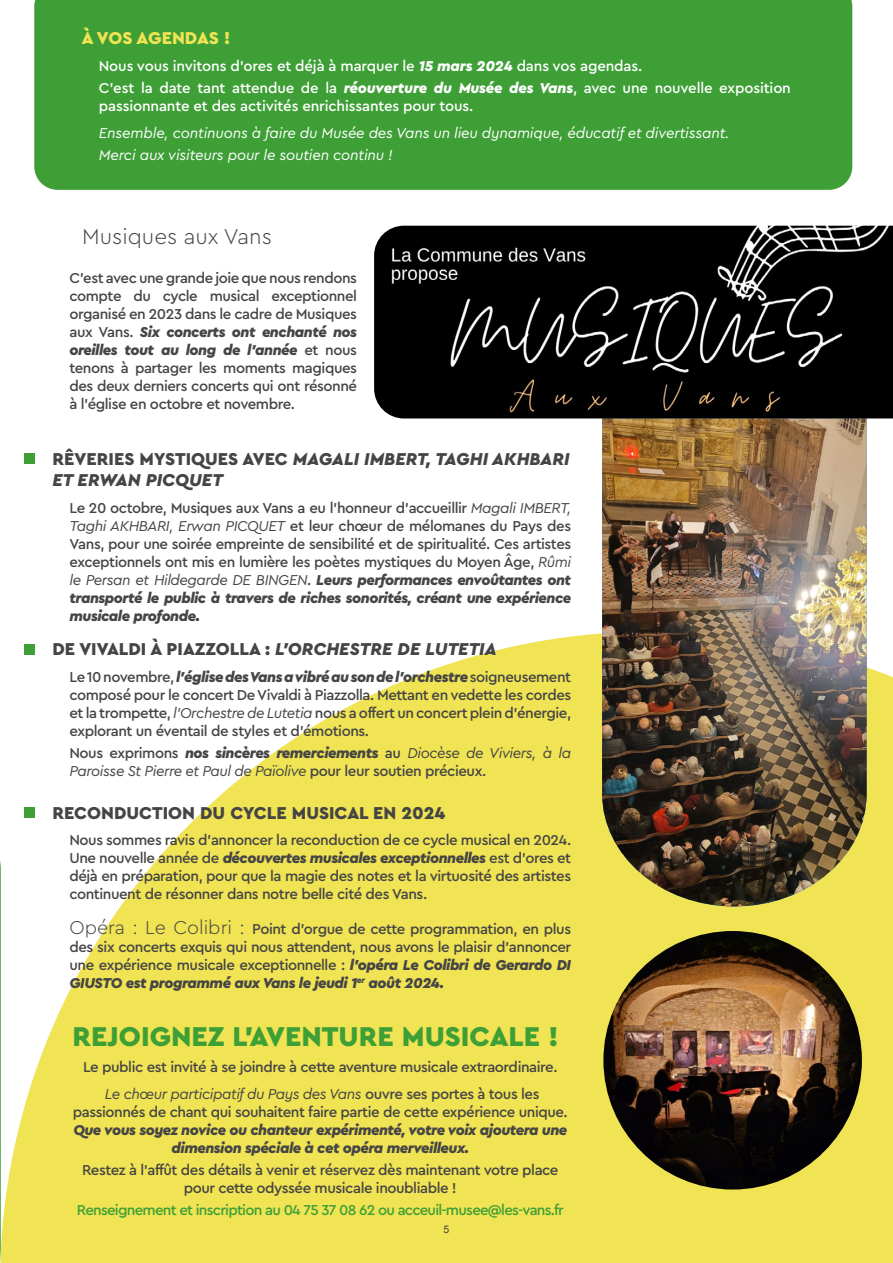
<style>
.page{position:relative;width:893px;height:1263px;background:#fff}
.page>*{position:absolute;margin:0;border:0;box-sizing:border-box;transform-origin:0 0}
.t1{font:900 28.5px "Cera Pro";color:#3e9f36}
.t2{font:300 22.5px "Cera Pro";color:#454545}
.t3{font:900 18px "Cera Pro";color:#454545}
.t4{font:italic 900 18px/21.6px "Cera Pro";color:#454545}
.t5{font:900 18px "Cera Pro";letter-spacing:-.005em;color:#f0e354}
.t6{font:500 15px/18px "Cera Pro";letter-spacing:-.03em;color:#454545;text-align:justify}
.t7{font:500 15px/22.2px "Cera Pro";letter-spacing:-.01em;color:#fff}
.t8{font:italic 15px/22.2px "Cera Pro";letter-spacing:-.01em;color:#fff}
.t9{font:italic 15px/18px "Cera Pro";letter-spacing:-.03em;color:#454545}
.t10{font:italic 900 15px/18px "Cera Pro";letter-spacing:-.03em;color:#454545;text-align:center}
.t11{font:500 15px "Cera Pro";letter-spacing:-.05em;color:#3e9f36}
.t12{font:10.5px "Arial";color:#454545}
.s1{font-weight:900;font-style:italic}
.s2{font-style:normal}
.s3{font-weight:400;font-style:italic}
.s4{font-style:italic}
.s5{font-weight:500;font-style:normal}
.s6{font-weight:900}
.s7{font-weight:300;font-size:19.5px}
</style>
<div class="page">
<svg style="left:1px;top:633px;width:892px;height:630px;fill:#f0e354"></svg>
<img style="left:602px;top:418px;width:265px;height:488px">
<div style="left:34px;top:0;width:819px;height:190px;background:#3e9f36"></div>
<svg style="left:0;top:860px;width:1px;height:403px"></svg>
<img style="left:374px;top:226px;width:519px;height:192px">
<div style="left:24px;top:453px;width:11px;height:11px;background:#3e9f36"></div>
<div style="left:24px;top:644px;width:11px;height:10px;background:#3e9f36"></div>
<div style="left:24px;top:807px;width:11px;height:11px;background:#3e9f36"></div>
<img style="left:603px;top:931px;width:259px;height:258px;border-radius:129px">
<p class="t5" style="left:82px;top:26px;width:150px">À VOS AGENDAS !</p>
<p class="t7" style="left:99px;top:54px;width:694px">Nous vous invitons d’ores et déjà à marquer le <span class="s1">15 mars 2024</span> dans vos agendas.<br>C’est la date tant attendue de la <span class="s1">réouverture du Musée des Vans</span>, avec une nouvelle exposition</p>
<p class="t7" style="left:99px;top:94px;width:376px">passionnante et des activités enrichissantes pour tous.</p>
<p class="t8" style="left:99px;top:121px;width:632px">Ensemble, continuons à faire du Musée des Vans un lieu dynamique, éducatif et divertissant.<br>Merci aux visiteurs pour le soutien continu !</p>
<h2 class="t2" style="left:82px;top:221px;width:191px">Musiques aux Vans</h2>
<p class="t6" style="left:69px;top:268px;width:289px">C’est avec une grande joie que nous rendons compte du cycle musical exceptionnel organisé en 2023 dans le cadre de Musiques aux Vans. <span class="s1">Six concerts ont enchanté nos oreilles tout au long de l’année</span> et nous tenons à partager les moments magiques des deux derniers concerts qui ont résonné à l’église en octobre et novembre.</p>
<p class="t4" style="left:52px;top:447px;width:519px"><span class="s2">RÊVERIES MYSTIQUES AVEC</span> MAGALI IMBERT, TAGHI AKHBARI<br>ET ERWAN PICQUET</p>
<p class="t6" style="left:69px;top:498px;width:503px">Le 20 octobre, Musiques aux Vans a eu l’honneur d’accueillir <span class="s3">Magali IMBERT, Taghi AKHBARI, Erwan PICQUET</span> et leur chœur de mélomanes du Pays des Vans, pour une soirée empreinte de sensibilité et de spiritualité. Ces artistes exceptionnels ont mis en lumière les poètes mystiques du Moyen Âge, <span class="s3">Rûmi le Persan et Hildegarde DE BINGEN</span>. <span class="s1">Leurs performances envoûtantes ont transporté le public à travers de riches sonorités, créant une expérience musicale profonde.</span></p>
<p class="t3" style="left:52px;top:637px;width:446px">DE VIVALDI À PIAZZOLLA : <span class="s4">L’ORCHESTRE DE LUTETIA</span></p>
<p class="t6" style="left:69px;top:667px;width:503px">Le 10 novembre, <span class="s1">l’église des Vans a vibré au son de l’orchestre</span> soigneusement composé pour le concert De Vivaldi à Piazzolla. Mettant en vedette les cordes et la trompette, <span class="s3">l’Orchestre de Lutetia</span> nous a offert un concert plein d’énergie, explorant un éventail de styles et d’émotions.</p>
<p class="t9" style="left:69px;top:743px;width:503px"><span class="s5">Nous exprimons</span> <span class="s6">nos sincères remerciements</span> <span class="s5">au</span> Diocèse de Viviers, à la<br>Paroisse St Pierre et Paul de Païolive <span class="s5">pour leur soutien précieux.</span></p>
<p class="t3" style="left:52px;top:800px;width:394px">RECONDUCTION DU CYCLE MUSICAL EN 2024</p>
<p class="t6" style="left:69px;top:830px;width:503px">Nous sommes ravis d’annoncer la reconduction de ce cycle musical en 2024.<br>Une nouvelle année de <span class="s1">découvertes musicales exceptionnelles</span> est d’ores et déjà en préparation, pour que la magie des notes et la virtuosité des artistes continuent de résonner dans notre belle cité des Vans.</p>
<p class="t6" style="left:69px;top:919px;width:503px"><span class="s7">Opéra : Le Colibri :</span> Point d’orgue de cette programmation, en plus des six concerts exquis qui nous attendent, nous avons le plaisir d’annoncer une expérience musicale exceptionnelle : <span class="s1">l’opéra Le Colibri de Gerardo DI GIUSTO est programmé aux Vans le jeudi 1</span><sup>er</sup> <span class="s1">août 2024.</span></p>
<h1 class="t1" style="left:73px;top:1017px;width:488px">REJOIGNEZ L’AVENTURE MUSICALE !</h1>
<p class="t6" style="left:83px;top:1053px;width:476px;line-height:26.5px;text-align:center">Le public est invité à se joindre à cette aventure musicale extraordinaire.<br><span class="s3">Le chœur participatif du Pays des Vans</span> ouvre ses portes à tous les</p>
<p class="t6" style="left:73px;top:1102px;width:496px">passionnés de chant qui souhaitent faire partie de cette expérience unique.</p>
<p class="t10" style="left:73px;top:1120px;width:495px">Que vous soyez novice ou chanteur expérimenté, votre voix ajoutera une dimension spéciale à cet opéra merveilleux.</p>
<p class="t6" style="left:82px;top:1160px;width:478px;text-align:center">Restez à l’affût des détails à venir et réservez dès maintenant votre place pour cette odyssée musicale inoubliable !</p>
<p class="t11" style="left:77px;top:1200px;width:488px">Renseignement et inscription au 04 75 37 08 62 ou acceuil-musee@les-vans.fr</p>
<p class="t12" style="left:444px;top:1223px;width:7px">5</p>
</div>
